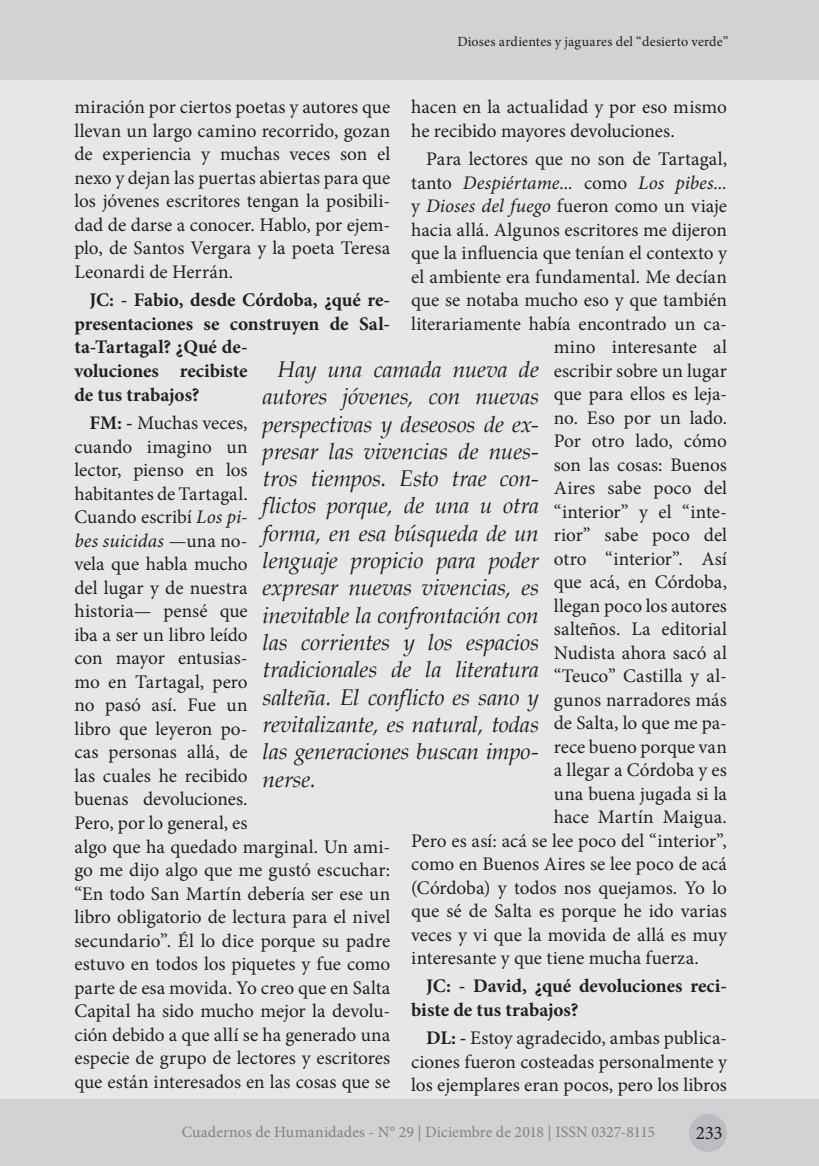
<style>
.page{position:relative;width:819px;height:1166px;background:#fff}
.page>*{position:absolute;margin:0;border:0;box-sizing:border-box;transform-origin:0 0}
.t1{font:italic 22.75px/27.3px "Book Antiqua";letter-spacing:-.005em;color:#231f20;text-align:justify}
.t2{font:19.25px/23.4px "Minion Pro";color:#231f20;text-align:justify}
.t3{font:700 19.25px/23.4px "Minion Pro";letter-spacing:-.005em;color:#231f20}
.t4{font:italic 19.25px "Minion Pro";color:#231f20}
.t5{font:15.75px "Minion Pro";letter-spacing:.005em;color:#808285}
.t6{font:14px "Minion Pro";letter-spacing:.01em;color:#231f20}
.s1{font-style:normal}
.s2{font-style:italic}
.s3{font-weight:700}
</style>
<div class="page">
<div style="left:0;top:79px;width:819px;height:1027px;background:#e6e7e9"></div>
<div style="left:0;top:1099px;width:819px;height:67px;background:#d1d2d4"></div>
<div style="left:689px;top:1114px;width:38px;height:38px;background:#bcbdc0;border-radius:50%"></div>
<div style="left:0;top:0;width:819px;height:79px;background:#d1d2d4"></div>
<p class="t6" style="left:457px;top:33px;width:273px">Dioses ardientes y jaguares del “desierto verde”</p>
<p class="t2" style="left:411px;top:96px;width:317px">hacen en la actualidad y por eso mismo he recibido mayores devoluciones.</p>
<p class="t2" style="left:426px;top:148px;width:302px">Para lectores que no son de Tartagal,</p>
<p class="t4" style="left:411px;top:170px;width:317px"><span class="s1">tanto</span> Despiértame... <span class="s1">como</span> Los pibes...</p>
<p class="t2" style="left:411px;top:195px;width:317px">y <span class="s2">Dioses del fuego</span> fueron como un viaje</p>
<p class="t2" style="left:411px;top:218px;width:317px">hacia allá. Algunos escritores me dijeron</p>
<p class="t2" style="left:411px;top:241px;width:317px">que la influencia que tenían el contexto y</p>
<p class="t2" style="left:411px;top:265px;width:317px">el ambiente era fundamental. Me decían</p>
<p class="t2" style="left:411px;top:288px;width:317px">que se notaba mucho eso y que también</p>
<p class="t2" style="left:411px;top:312px;width:317px">literariamente había encontrado un ca-</p>
<p class="t2" style="left:553px;top:335px;width:175px">mino interesante al</p>
<p class="t2" style="left:553px;top:359px;width:175px">escribir sobre un lugar</p>
<p class="t2" style="left:553px;top:382px;width:175px">que para ellos es leja-</p>
<p class="t2" style="left:553px;top:406px;width:175px">no. Eso por un lado.</p>
<p class="t2" style="left:553px;top:429px;width:175px">Por otro lado, cómo</p>
<p class="t2" style="left:553px;top:453px;width:175px">son las cosas: Buenos</p>
<p class="t2" style="left:553px;top:476px;width:175px">Aires sabe poco del</p>
<p class="t2" style="left:553px;top:500px;width:175px">“interior” y el “inte-</p>
<p class="t2" style="left:553px;top:523px;width:175px">rior” sabe poco del</p>
<p class="t2" style="left:553px;top:547px;width:175px">otro “interior”. Así</p>
<p class="t2" style="left:553px;top:570px;width:175px">que acá, en Córdoba,</p>
<p class="t2" style="left:553px;top:594px;width:175px">llegan poco los autores</p>
<p class="t2" style="left:553px;top:617px;width:175px">salteños. La editorial</p>
<p class="t2" style="left:553px;top:641px;width:175px">Nudista ahora sacó al</p>
<p class="t2" style="left:553px;top:664px;width:175px">“Teuco” Castilla y al-</p>
<p class="t2" style="left:553px;top:688px;width:175px">gunos narradores más</p>
<p class="t2" style="left:553px;top:711px;width:175px">de Salta, lo que me pa-</p>
<p class="t2" style="left:553px;top:735px;width:175px">rece bueno porque van</p>
<p class="t2" style="left:553px;top:758px;width:175px">a llegar a Córdoba y es</p>
<p class="t2" style="left:553px;top:782px;width:175px">una buena jugada si la</p>
<p class="t2" style="left:553px;top:805px;width:175px">hace Martín Maigua.</p>
<p class="t2" style="left:411px;top:829px;width:317px">Pero es así: acá se lee poco del “interior”,</p>
<p class="t2" style="left:411px;top:852px;width:317px">como en Buenos Aires se lee poco de acá</p>
<p class="t2" style="left:411px;top:876px;width:317px">(Córdoba) y todos nos quejamos. Yo lo</p>
<p class="t2" style="left:411px;top:899px;width:317px">que sé de Salta es porque he ido varias</p>
<p class="t2" style="left:411px;top:923px;width:317px">veces y vi que la movida de allá es muy</p>
<p class="t2" style="left:411px;top:946px;width:289px">interesante y que tiene mucha fuerza.</p>
<p class="t3" style="left:411px;top:974px;width:317px;text-indent:15px">JC: - David, ¿qué devoluciones reci&shy;biste de tus trabajos?</p>
<p class="t2" style="left:411px;top:1026px;width:317px;text-indent:15px"><span class="s3">DL: -</span> Estoy agradecido, ambas publica&shy;ciones fueron costeadas personalmente y los ejemplares eran pocos, pero los libros</p>
<p class="t2" style="left:74px;top:95px;width:317px">miración por ciertos poetas y autores que llevan un largo camino recorrido, gozan de experiencia y muchas veces son el nexo y dejan las puertas abiertas para que los jóvenes escritores tengan la posibili&shy;dad de darse a conocer. Hablo, por ejem&shy;plo, de Santos Vergara y la poeta Teresa Leonardi de Herrán.</p>
<p class="t3" style="left:74px;top:288px;width:317px;text-indent:15px">JC: - Fabio, desde Córdoba, ¿qué re&shy;presentaciones se construyen de Sal&shy;ta-Tartagal? ¿Qué de-<br>voluciones recibiste<br>de tus trabajos?</p>
<p class="t2" style="left:74px;top:411px;width:317px;text-align:left;text-indent:15px"><span class="s3">FM: -</span> Muchas veces,<br>cuando imagino un<br>lector, pienso en los<br>habitantes de Tartagal.<br>Cuando escribí <span class="s2">Los pi-<br>bes suicidas</span> —una no-<br>vela que habla mucho<br>del lugar y de nuestra<br>historia— pensé que<br>iba a ser un libro leído<br>con mayor entusias-<br>mo en Tartagal, pero<br>no pasó así. Fue un<br>libro que leyeron po-<br>cas personas allá, de<br>las cuales he recibido<br>buenas devoluciones.<br>Pero, por lo general, es<br>algo que ha quedado marginal. Un ami&shy;go me dijo algo que me gustó escuchar: “En todo San Martín debería ser ese un libro obligatorio de lectura para el nivel secundario”. Él lo dice porque su padre estuvo en todos los piquetes y fue como parte de esa movida. Yo creo que en Salta<br>Capital ha sido mucho mejor la devolu&shy;ción debido a que allí se ha generado una especie de grupo de lectores y escritores que están interesados en las cosas que se</p>
<p class="t1" style="left:262px;top:355px;width:278px;text-indent:15px">Hay una camada nueva de autores jóvenes, con nuevas perspectivas y deseosos de ex&shy;presar las vivencias de nues&shy;tros tiempos. Esto trae con&shy;flictos porque, de una u otra forma, en esa búsqueda de un lenguaje propicio para poder expresar nuevas vivencias, es inevitable la confrontación con las corrientes y los espacios tradicionales de la literatura salteña. El conflicto es sano y revitalizante, es natural, todas las generaciones buscan impo&shy;nerse.</p>
<p class="t5" style="left:182px;top:1122px;width:475px">Cuadernos de Humanidades - N° 29 | Diciembre de 2018 | ISSN 0327-8115</p>
<p class="t2" style="left:695px;top:1121px;width:29px">233</p>
</div>
